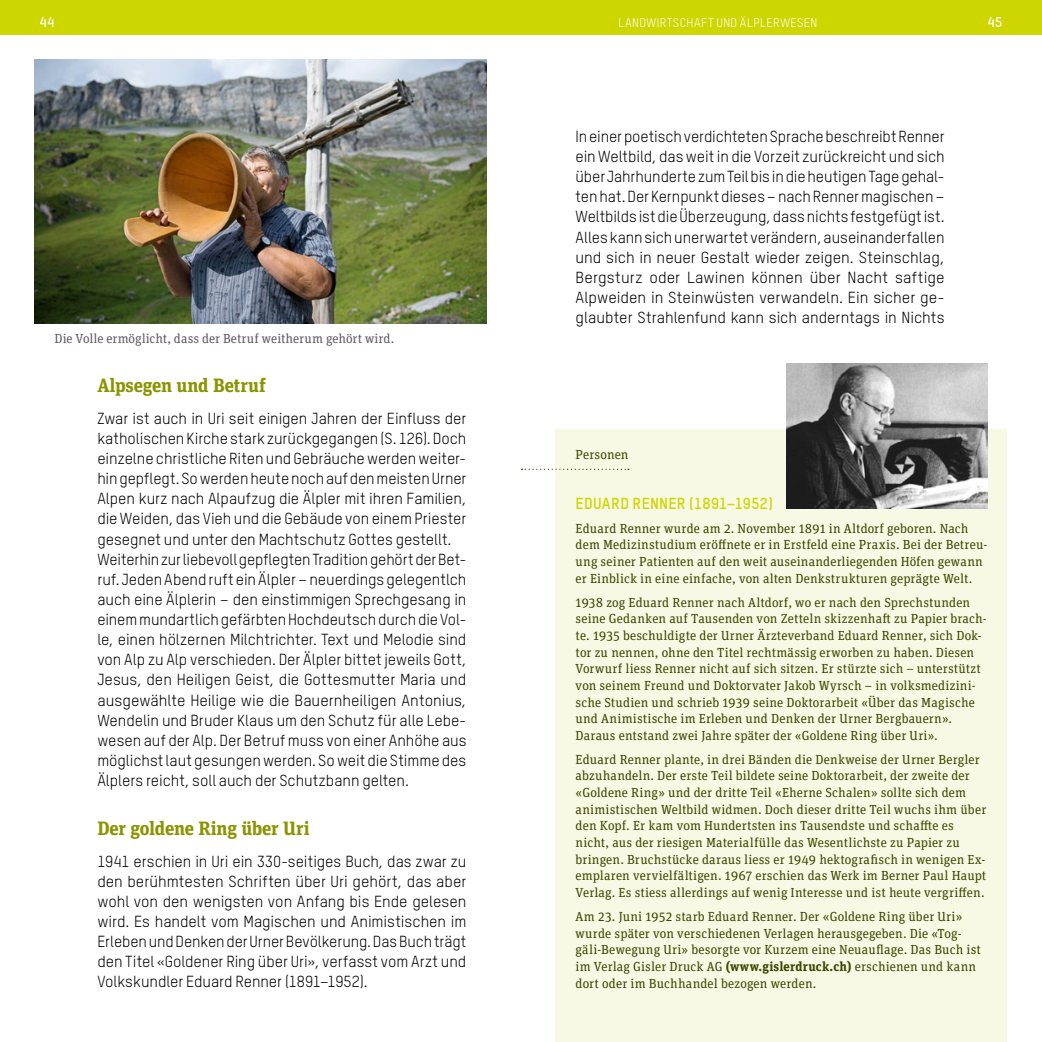
<style>
.page{position:relative;width:1042px;height:1042px;background:#fff}
.page>*{position:absolute;margin:0;border:0;box-sizing:border-box;transform-origin:0 0}
.t1{font:700 19.25px "Unit Slab OT";letter-spacing:-.01em;color:#8b9400}
.t2{font:15.75px/20.1px "TSTAR";letter-spacing:-.005em;color:#000;text-align:justify}
.t3{font:700 15.75px "TSTAR";letter-spacing:.02em;color:#ced600}
.t4{font:700 14px "TSTAR";color:#fff}
.t5{font:13.12px/16.6px "Unit Slab OT";letter-spacing:.01em;color:#3e4600}
.t6{font:13.12px "Unit Slab OT";color:#605864}
.t7{font:12.25px "TSTAR";letter-spacing:.035em;color:#fff}
.s1{font-weight:700}
</style>
<div class="page">
<div style="left:0;top:0;width:1042px;height:35px;background:#ced600"></div>
<img style="left:35px;top:60px;width:451px;height:263px">
<div style="left:556px;top:430px;width:451px;height:612px;background:#f8f9e4"></div>
<svg style="left:521px;top:469px;width:108px;height:1px"></svg>
<img style="left:786px;top:363px;width:201px;height:146px">
<p class="t4" style="left:40px;top:13px;width:16px">44</p>
<p class="t7" style="left:618px;top:16px;width:201px">LANDWIRTSCHAFT UND ÄLPLERWESEN</p>
<p class="t4" style="left:987px;top:13px;width:16px">45</p>
<p class="t6" style="left:55px;top:330px;width:341px">Die Volle ermöglicht, dass der Betruf weitherum gehört wird.</p>
<p class="t1" style="left:97px;top:373px;width:170px">Alpsegen und Betruf</p>
<p class="t2" style="left:97px;top:408px;width:371px;text-align:left">Zwar ist auch in Uri seit einigen Jahren der Einfluss der katholischen Kirche stark zurückgegangen (S. 126). Doch einzelne christliche Riten und Gebräuche werden weiter&shy;hin gepflegt. So werden heute noch auf den meisten Urner Alpen kurz nach Alpaufzug die Älpler mit ihren Familien, die Weiden, das Vieh und die Gebäude von einem Priester gesegnet und unter den Machtschutz Gottes gestellt.<br>Weiterhin zur liebevoll gepflegten Tradition gehört der Bet&shy;ruf. Jeden Abend ruft ein Älpler – neuerdings gelegentlch auch eine Älplerin – den einstimmigen Sprechgesang in einem mundartlich gefärbten Hochdeutsch durch die Vol&shy;le, einen hölzernen Milchtrichter. Text und Melodie sind von Alp zu Alp verschieden. Der Älpler bittet jeweils Gott, Jesus, den Heiligen Geist, die Gottesmutter Maria und ausgewählte Heilige wie die Bauernheiligen Antonius, Wendelin und Bruder Klaus um den Schutz für alle Lebe&shy;wesen auf der Alp. Der Betruf muss von einer Anhöhe aus möglichst laut gesungen werden. So weit die Stimme des Älplers reicht, soll auch der Schutzbann gelten.</p>
<p class="t1" style="left:97px;top:815px;width:214px">Der goldene Ring über Uri</p>
<p class="t2" style="left:97px;top:851px;width:371px">1941 erschien in Uri ein 330-seitiges Buch, das zwar zu den berühmtesten Schriften über Uri gehört, das aber wohl von den wenigsten von Anfang bis Ende gelesen wird. Es handelt vom Magischen und Animistischen im Erleben und Denken der Urner Bevölkerung. Das Buch trägt den Titel «Goldener Ring über Uri», verfasst vom Arzt und Volkskundler Eduard Renner (1891–1952).</p>
<p class="t2" style="left:575px;top:126px;width:370px">In einer poetisch verdichteten Sprache beschreibt Renner ein Weltbild, das weit in die Vorzeit zurückreicht und sich über Jahrhunderte zum Teil bis in die heutigen Tage gehal&shy;ten hat. Der Kernpunkt dieses– nach Renner magischen– Weltbilds ist die Überzeugung, dass nichts festgefügt ist.<br>Alles kann sich unerwartet verändern, auseinanderfallen und sich in neuer Gestalt wieder zeigen. Steinschlag, Bergsturz oder Lawinen können über Nacht saftige Alpweiden in Steinwüsten verwandeln. Ein sicher ge&shy;glaubter Strahlenfund kann sich anderntags in Nichts</p>
<p class="t5" style="left:575px;top:446px;width:54px">Personen</p>
<p class="t3" style="left:575px;top:493px;width:199px">EDUARD RENNER (1891–1952)</p>
<p class="t5" style="left:575px;top:520px;width:413px">Eduard Renner wurde am 2. November 1891 in Altdorf geboren. Nach dem Medizinstudium eröffnete er in Erstfeld eine Praxis. Bei der Betreu&shy;ung seiner Patienten auf den weit auseinanderliegenden Höfen gewann er Einblick in eine einfache, von alten Denkstrukturen geprägte Welt.</p>
<p class="t5" style="left:575px;top:594px;width:413px">1938 zog Eduard Renner nach Altdorf, wo er nach den Sprechstunden seine Gedanken auf Tausenden von Zetteln skizzenhaft zu Papier brach&shy;te. 1935 beschuldigte der Urner Ärzteverband Eduard Renner, sich Dok&shy;tor zu nennen, ohne den Titel rechtmässig erworben zu haben. Diesen Vorwurf liess Renner nicht auf sich sitzen. Er stürzte sich – unterstützt von seinem Freund und Doktorvater Jakob Wyrsch – in volksmedizini&shy;sche Studien und schrieb 1939 seine Doktorarbeit «Über das Magische und Animistische im Erleben und Denken der Urner Bergbauern».<br>Daraus entstand zwei Jahre später der «Goldene Ring über Uri».</p>
<p class="t5" style="left:575px;top:751px;width:412px">Eduard Renner plante, in drei Bänden die Denkweise der Urner Bergler abzuhandeln. Der erste Teil bildete seine Doktorarbeit, der zweite der «Goldene Ring» und der dritte Teil «Eherne Schalen» sollte sich dem animistischen Weltbild widmen. Doch dieser dritte Teil wuchs ihm über den Kopf. Er kam vom Hundertsten ins Tausendste und schaffte es nicht, aus der riesigen Materialfülle das Wesentlichste zu Papier zu bringen. Bruchstücke daraus liess er 1949 hektografisch in wenigen Ex&shy;emplaren vervielfältigen. 1967 erschien das Werk im Berner Paul Haupt Verlag. Es stiess allerdings auf wenig Interesse und ist heute vergriffen.</p>
<p class="t5" style="left:575px;top:908px;width:407px">Am 23. Juni 1952 starb Eduard Renner. Der «Goldene Ring über Uri» wurde später von verschiedenen Verlagen herausgegeben. Die «Tog&shy;gäli-Bewegung Uri» besorgte vor Kurzem eine Neuauflage. Das Buch ist im Verlag Gisler Druck AG <span class="s1">(www.gislerdruck.ch)</span> erschienen und kann dort oder im Buchhandel bezogen werden.</p>
</div>
